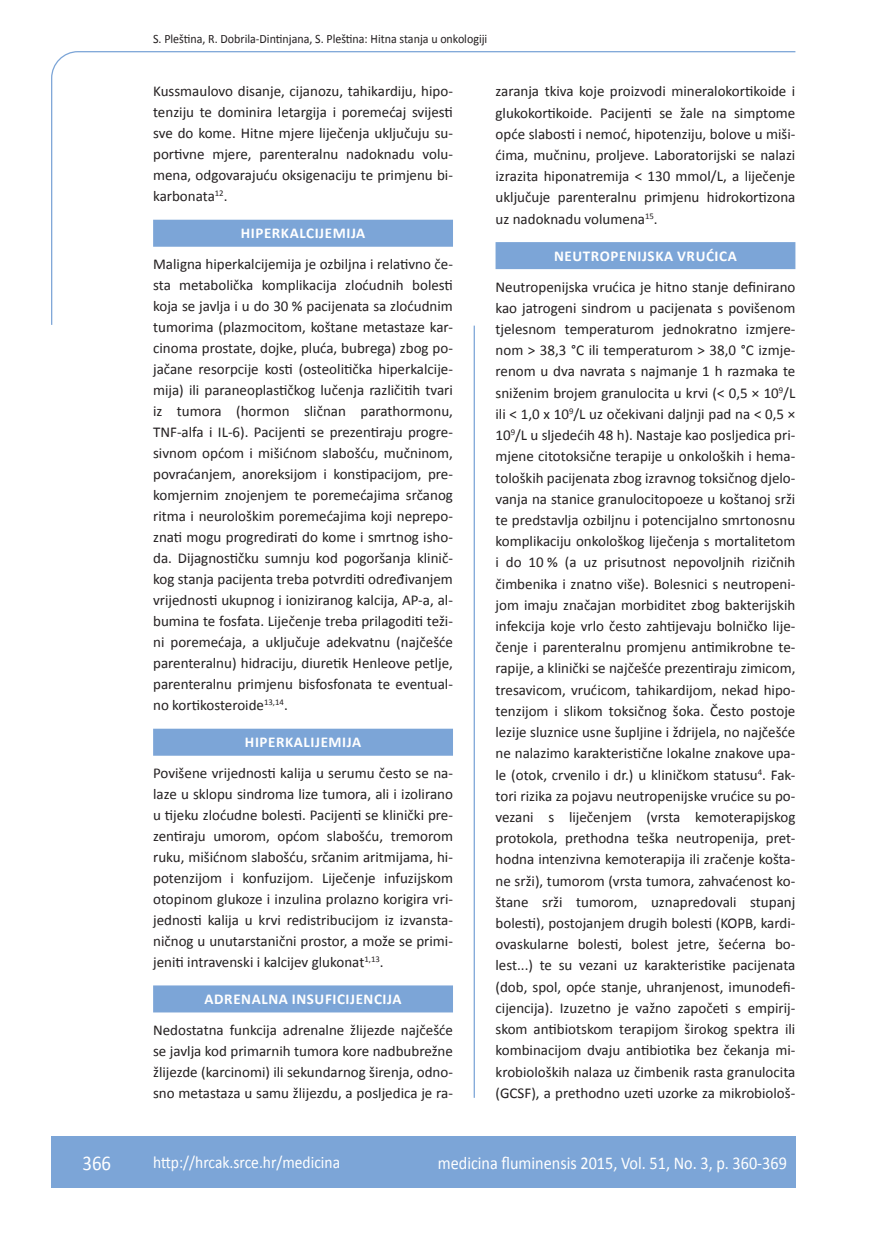
<style>
.page{position:relative;width:872px;height:1234px;background:#fff}
.page>*{position:absolute;margin:0;border:0;box-sizing:border-box;transform-origin:0 0}
.t1{font:21px "Calibri";color:#fff;scale:.9 1}
.t2{font:18px "Calibri";color:#fff;scale:.9 1}
.t3{font:17.25px "Calibri";color:#fff;scale:.9 1}
.t4{font:15px/21.1px "Calibri";color:#231f20;text-align:justify}
.t5{font:700 15px "Calibri";letter-spacing:.04em;color:#fff}
.t6{font:12.75px "Calibri";color:#231f20;scale:.94 1}
</style>
<div class="page">
<svg style="left:51px;top:51px;width:745px;height:274px"></svg>
<hr style="left:473px;top:325px;width:2px;height:772px;background:#7ca5d7">
<div style="left:51px;top:1135px;width:744px;height:51px;background:#7ca5d7"></div>
<div style="left:153px;top:220px;width:300px;height:27px;background:#7ca5d7"></div>
<div style="left:153px;top:728px;width:300px;height:27px;background:#7ca5d7"></div>
<div style="left:153px;top:985px;width:300px;height:27px;background:#7ca5d7"></div>
<div style="left:495px;top:242px;width:300px;height:27px;background:#7ca5d7"></div>
<p class="t6" style="left:153px;top:30px;width:357px">S. Pleština, R. Dobrila-Dintinjana, S. Pleština: Hitna stanja u onkologiji</p>
<p class="t4" style="left:153px;top:80px;width:301px">Kussmaulovo disanje, cijanozu, tahikardiju, hipo&shy;tenziju te dominira letargija i poremećaj svijesti sve do kome. Hitne mjere liječenja uključuju su&shy;portivne mjere, parenteralnu nadoknadu volu&shy;mena, odgovarajuću oksigenaciju te primjenu bi&shy;karbonata<sup>12</sup>.</p>
<p class="t5" style="left:241px;top:224px;width:126px">HIPERKALCIJEMIJA</p>
<p class="t4" style="left:153px;top:253px;width:301px">Maligna hiperkalcijemija je ozbiljna i relativno če&shy;sta metabolička komplikacija zloćudnih bolesti koja se javlja i u do 30 % pacijenata sa zloćudnim tumorima (plazmocitom, koštane metastaze kar&shy;cinoma prostate, dojke, pluća, bubrega) zbog po&shy;jačane resorpcije kosti (osteolitička hiperkalcije&shy;mija) ili paraneoplastičkog lučenja različitih tvari iz tumora (hormon sličnan parathormonu, TNF-alfa i IL-6). Pacijenti se prezentiraju progre&shy;sivnom općom i mišićnom slabošću, mučninom, povraćanjem, anoreksijom i konstipacijom, pre&shy;komjernim znojenjem te poremećajima srčanog ritma i neurološkim poremećajima koji neprepo&shy;znati mogu progredirati do kome i smrtnog isho&shy;da. Dijagnostičku sumnju kod pogoršanja klinič&shy;kog stanja pacijenta treba potvrditi određivanjem vrijednosti ukupnog i ioniziranog kalcija, AP-a, al&shy;bumina te fosfata. Liječenje treba prilagoditi teži&shy;ni poremećaja, a uključuje adekvatnu (najčešće parenteralnu) hidraciju, diuretik Henleove petlje, parenteralnu primjenu bisfosfonata te eventual&shy;no kortikosteroide<sup>13,14</sup>.</p>
<p class="t5" style="left:245px;top:733px;width:118px">HIPERKALIJEMIJA</p>
<p class="t4" style="left:153px;top:761px;width:301px">Povišene vrijednosti kalija u serumu često se na&shy;laze u sklopu sindroma lize tumora, ali i izolirano u tijeku zloćudne bolesti. Pacijenti se klinički pre&shy;zentiraju umorom, općom slabošću, tremorom ruku, mišićnom slabošću, srčanim aritmijama, hi&shy;potenzijom i konfuzijom. Liječenje infuzijskom otopinom glukoze i inzulina prolazno korigira vri&shy;jednosti kalija u krvi redistribucijom iz izvansta&shy;ničnog u unutarstanični prostor, a može se primi&shy;jeniti intravenski i kalcijev glukonat<sup>1,13</sup>.</p>
<p class="t5" style="left:205px;top:989px;width:198px">ADRENALNA INSUFICIJENCIJA</p>
<p class="t4" style="left:153px;top:1018px;width:301px">Nedostatna funkcija adrenalne žlijezde najčešće se javlja kod primarnih tumora kore nadbubrežne žlijezde (karcinomi) ili sekundarnog širenja, odno&shy;sno metastaza u samu žlijezdu, a posljedica je ra-</p>
<p class="t4" style="left:495px;top:80px;width:301px">zaranja tkiva koje proizvodi mineralokortikoide i glukokortikoide. Pacijenti se žale na simptome opće slabosti i nemoć, hipotenziju, bolove u miši&shy;ćima, mučninu, proljeve. Laboratorijski se nalazi izrazita hiponatremija &lt; 130 mmol/L, a liječenje uključuje parenteralnu primjenu hidrokortizona uz nadoknadu volumena<sup>15</sup>.</p>
<p class="t5" style="left:554px;top:246px;width:184px">NEUTROPENIJSKA VRUĆICA</p>
<p class="t4" style="left:495px;top:275px;width:301px">Neutropenijska vrućica je hitno stanje definirano kao jatrogeni sindrom u pacijenata s povišenom tjelesnom temperaturom jednokratno izmjere&shy;nom &gt; 38,3 °C ili temperaturom &gt; 38,0 °C izmje&shy;renom u dva navrata s najmanje 1 h razmaka te sniženim brojem granulocita u krvi (&lt; 0,5 × 10<sup>9</sup>/L ili &lt; 1,0 x 10<sup>9</sup>/L uz očekivani daljnji pad na &lt; 0,5 × 10<sup>9</sup>/L u sljedećih 48 h). Nastaje kao posljedica pri&shy;mjene citotoksične terapije u onkoloških i hema&shy;toloških pacijenata zbog izravnog toksičnog djelo&shy;vanja na stanice granulocitopoeze u koštanoj srži te predstavlja ozbiljnu i potencijalno smrtonosnu komplikaciju onkološkog liječenja s mortalitetom i do 10 % (a uz prisutnost nepovoljnih rizičnih čimbenika i znatno više). Bolesnici s neutropeni&shy;jom imaju značajan morbiditet zbog bakterijskih infekcija koje vrlo često zahtijevaju bolničko lije&shy;čenje i parenteralnu promjenu antimikrobne te&shy;rapije, a klinički se najčešće prezentiraju zimicom, tresavicom, vrućicom, tahikardijom, nekad hipo&shy;tenzijom i slikom toksičnog šoka. Često postoje lezije sluznice usne šupljine i ždrijela, no najčešće ne nalazimo karakteristične lokalne znakove upa&shy;le (otok, crvenilo i dr.) u kliničkom statusu<sup>4</sup>. Fak&shy;tori rizika za pojavu neutropenijske vrućice su po&shy;vezani s liječenjem (vrsta kemoterapijskog protokola, prethodna teška neutropenija, pret&shy;hodna intenzivna kemoterapija ili zračenje košta&shy;ne srži), tumorom (vrsta tumora, zahvaćenost ko&shy;štane srži tumorom, uznapredovali stupanj bolesti), postojanjem drugih bolesti (KOPB, kardi&shy;ovaskularne bolesti, bolest jetre, šećerna bo&shy;lest...) te su vezani uz karakteristike pacijenata (dob, spol, opće stanje, uhranjenost, imunodefi&shy;cijencija). Izuzetno je važno započeti s empirij&shy;skom antibiotskom terapijom širokog spektra ili kombinacijom dvaju antibiotika bez čekanja mi&shy;krobioloških nalaza uz čimbenik rasta granulocita (GCSF), a prethodno uzeti uzorke za mikrobiološ-</p>
<h1 class="t1" style="left:82px;top:1149px;width:33px">366</h1>
<p class="t3" style="left:153px;top:1150px;width:209px">http://hrcak.srce.hr/medicina</p>
<p class="t2" style="left:438px;top:1151px;width:389px">medicina fluminensis 2015, Vol. 51, No. 3, p. 360-369</p>
</div>
